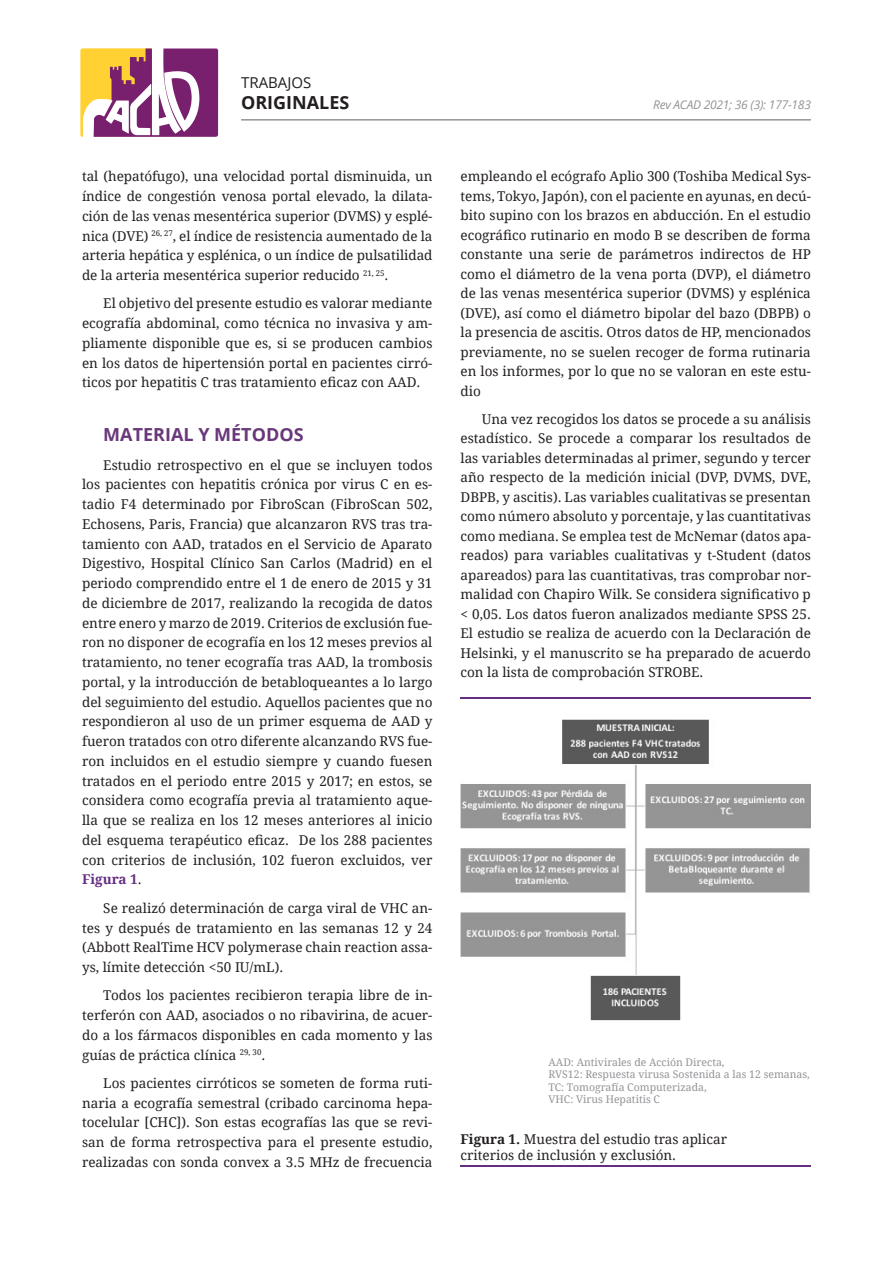
<style>
.page{position:relative;width:893px;height:1263px;background:#fff}
.page>*{position:absolute;margin:0;border:0;box-sizing:border-box;transform-origin:0 0}
.t1{font:700 18px "Open Sans";color:#69387a}
.t2{font:700 18px "Open Sans";color:#231f20}
.t3{font:15px "Open Sans";color:#231f20}
.t4{font:13.5px/19.8px "Droid Serif";color:#231f20;text-align:justify}
.t5{font:italic 12px "Open Sans";letter-spacing:-.02em;color:#949398}
.t6{font:10.5px/12.6px "Droid Serif";color:#949398}
.s1{font-weight:700;color:#662e81}
.s2{font-weight:700}
</style>
<div class="page">
<hr style="left:241px;top:119px;width:570px;height:2px;background:#949398">
<svg style="left:80px;top:48px;width:138px;height:89px"></svg>
<hr style="left:460px;top:697px;width:351px;height:2px;background:#662e81">
<hr style="left:460px;top:1165px;width:351px;height:2px;background:#662e81">
<img style="left:460px;top:719px;width:351px;height:301px">
<p class="t3" style="left:241px;top:72px;width:72px">TRABAJOS</p>
<h1 class="t2" style="left:241px;top:90px;width:110px">ORIGINALES</h1>
<p class="t5" style="left:653px;top:96px;width:159px">Rev ACAD 2021; 36 (3): 177-183</p>
<p class="t4" style="left:82px;top:167px;width:352px">tal (hepatófugo), una velocidad portal disminuida, un índice de congestión venosa portal elevado, la dilata&shy;ción de las venas mesentérica superior (DVMS) y esplé&shy;nica (DVE) <sup>26,</sup> <sup>27</sup>, el índice de resistencia aumentado de la arteria hepática y esplénica, o un índice de pulsatilidad de la arteria mesentérica superior reducido <sup>21,</sup> <sup>25</sup>.</p>
<p class="t4" style="left:82px;top:294px;width:352px;text-indent:21px">El objetivo del presente estudio es valorar mediante ecografía abdominal, como técnica no invasiva y am&shy;pliamente disponible que es, si se producen cambios en los datos de hipertensión portal en pacientes cirró&shy;ticos por hepatitis C tras tratamiento eficaz con AAD.</p>
<h1 class="t1" style="left:103px;top:422px;width:202px">MATERIAL Y MÉTODOS</h1>
<p class="t4" style="left:82px;top:455px;width:352px;text-indent:21px">Estudio retrospectivo en el que se incluyen todos los pacientes con hepatitis crónica por virus C en es&shy;tadio F4 determinado por FibroScan (FibroScan 502, Echosens, Paris, Francia) que alcanzaron RVS tras tra&shy;tamiento con AAD, tratados en el Servicio de Aparato Digestivo, Hospital Clínico San Carlos (Madrid) en el periodo comprendido entre el 1 de enero de 2015 y 31 de diciembre de 2017, realizando la recogida de datos entre enero y marzo de 2019. Criterios de exclusión fue&shy;ron no disponer de ecografía en los 12 meses previos al tratamiento, no tener ecografía tras AAD, la trombosis portal, y la introducción de betabloqueantes a lo largo del seguimiento del estudio. Aquellos pacientes que no respondieron al uso de un primer esquema de AAD y fueron tratados con otro diferente alcanzando RVS fue&shy;ron incluidos en el estudio siempre y cuando fuesen tratados en el periodo entre 2015 y 2017; en estos, se considera como ecografía previa al tratamiento aque&shy;lla que se realiza en los 12 meses anteriores al inicio del esquema terapéutico eficaz. De los 288 pacientes con criterios de inclusión, 102 fueron excluidos, ver <span class="s1">Figura 1</span>.</p>
<p class="t4" style="left:82px;top:898px;width:352px;text-indent:21px">Se realizó determinación de carga viral de VHC an&shy;tes y después de tratamiento en las semanas 12 y 24 (Abbott RealTime HCV polymerase chain reaction assa&shy;ys, límite detección &lt;50 IU/mL).</p>
<p class="t4" style="left:82px;top:986px;width:352px;text-indent:21px">Todos los pacientes recibieron terapia libre de in&shy;terferón con AAD, asociados o no ribavirina, de acuer&shy;do a los fármacos disponibles en cada momento y las guías de práctica clínica <sup>29,</sup> <sup>30</sup>.</p>
<p class="t4" style="left:82px;top:1073px;width:352px;text-indent:21px">Los pacientes cirróticos se someten de forma ruti&shy;naria a ecografía semestral (cribado carcinoma hepa&shy;tocelular [CHC]). Son estas ecografías las que se revi&shy;san de forma retrospectiva para el presente estudio, realizadas con sonda convex a 3.5 MHz de frecuencia</p>
<p class="t4" style="left:460px;top:167px;width:352px">empleando el ecógrafo Aplio 300 (Toshiba Medical Sys&shy;tems, Tokyo, Japón), con el paciente en ayunas, en decú&shy;bito supino con los brazos en abducción. En el estudio ecográfico rutinario en modo B se describen de forma constante una serie de parámetros indirectos de HP como el diámetro de la vena porta (DVP), el diámetro de las venas mesentérica superior (DVMS) y esplénica (DVE), así como el diámetro bipolar del bazo (DBPB) o la presencia de ascitis. Otros datos de HP, mencionados previamente, no se suelen recoger de forma rutinaria en los informes, por lo que no se valoran en este estu&shy;dio</p>
<p class="t4" style="left:460px;top:409px;width:352px;text-indent:21px">Una vez recogidos los datos se procede a su análisis estadístico. Se procede a comparar los resultados de las variables determinadas al primer, segundo y tercer año respecto de la medición inicial (DVP, DVMS, DVE, DBPB, y ascitis). Las variables cualitativas se presentan como número absoluto y porcentaje, y las cuantitativas como mediana. Se emplea test de McNemar (datos apa&shy;reados) para variables cualitativas y t-Student (datos apareados) para las cuantitativas, tras comprobar nor&shy;malidad con Chapiro Wilk. Se considera significativo p &lt; 0,05. Los datos fueron analizados mediante SPSS 25.<br>El estudio se realiza de acuerdo con la Declaración de Helsinki, y el manuscrito se ha preparado de acuerdo con la lista de comprobación STROBE.</p>
<p class="t6" style="left:549px;top:1055px;width:263px">AAD: Antivirales de Acción Directa,<br>RVS12: Respuesta virusa Sostenida a las 12 semanas, TC: Tomografía Computerizada,<br>VHC: Virus Hepatitis C</p>
<p class="t4" style="left:460px;top:1131px;width:268px;line-height:16.2px"><span class="s2">Figura 1.</span> Muestra del estudio tras aplicar criterios de inclusión y exclusión.</p>
</div>
